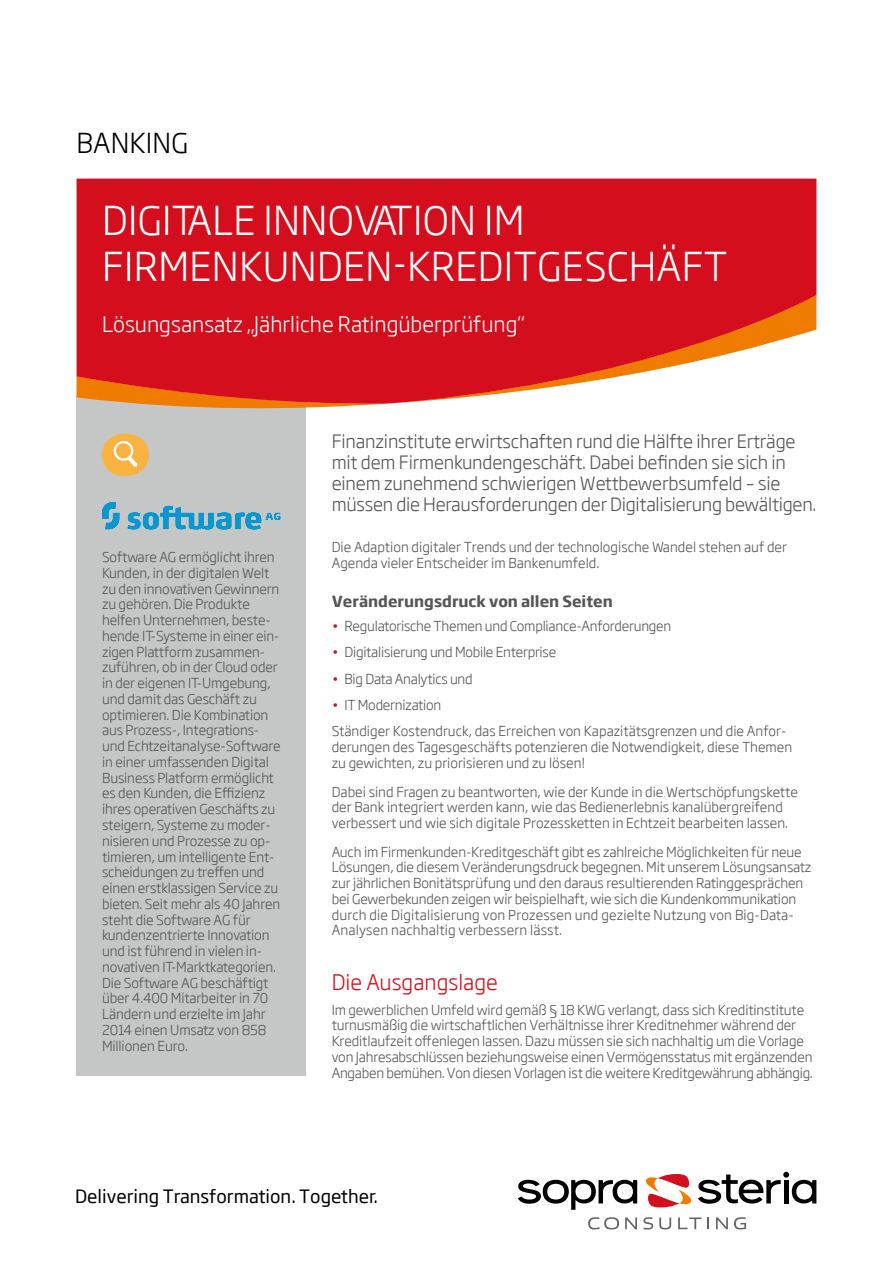
<style>
.page{position:relative;width:893px;height:1263px;background:#fff}
.page>*{position:absolute;margin:0;border:0;box-sizing:border-box;transform-origin:0 0}
.t1{font:300 39px/46.8px "Soho Gothic Pro";letter-spacing:.005em;color:#fff}
.t2{font:300 27px "Soho Gothic Pro";letter-spacing:.005em;color:#000}
.t3{font:300 21px "Soho Gothic Pro";color:#fff}
.t4{font:300 21px "Soho Gothic Pro";color:#d40e1c}
.t5{font:300 18px/21px "Soho Gothic Pro";letter-spacing:-.01em;color:#565656}
.t6{font:18px "Soho Gothic Pro";color:#000}
.t7{font:700 15px "Soho Gothic Pro";color:#565656}
.t8{font:300 13.5px/15.8px "Soho Gothic Pro";letter-spacing:-.01em;color:#565656}
.s1{color:#d40e1c}
</style>
<div class="page">
<div style="left:77px;top:395px;width:229px;height:681px;background:#c5c6c6"></div>
<svg style="left:588px;top:1217px;width:31px;height:12px"></svg>
<svg style="left:625px;top:1217px;width:12px;height:12px"></svg>
<svg style="left:643px;top:1217px;width:10px;height:12px"></svg>
<svg style="left:659px;top:1217px;width:12px;height:12px"></svg>
<svg style="left:678px;top:1217px;width:23px;height:12px"></svg>
<svg style="left:707px;top:1217px;width:2px;height:12px"></svg>
<svg style="left:716px;top:1217px;width:12px;height:12px"></svg>
<svg style="left:734px;top:1217px;width:12px;height:12px"></svg>
<svg style="left:698px;top:1172px;width:118px;height:32px"></svg>
<svg style="left:518px;top:1180px;width:119px;height:30px"></svg>
<svg style="left:646px;top:1174px;width:46px;height:33px"></svg>
<svg style="left:102px;top:434px;width:47px;height:42px"></svg>
<svg style="left:160px;top:405px;width:203px;height:4px"></svg>
<svg style="left:77px;top:179px;width:739px;height:226px;fill:#d40e1c"></svg>
<svg style="left:102px;top:502px;width:178px;height:27px"></svg>
<h2 class="t2" style="left:77px;top:122px;width:113px">BANKING</h2>
<h1 class="t1" style="left:102px;top:195px;width:627px">DIGITALE INNOVATION IM<br>FIRMENKUNDEN-KREDITGESCHÄFT</h1>
<h3 class="t3" style="left:102px;top:308px;width:424px">Lösungsansatz „Jährliche Ratingüberprüfung“</h3>
<p class="t5" style="left:332px;top:430px;width:486px">Finanzinstitute erwirtschaften rund die Hälfte ihrer Erträge mit dem Firmenkundengeschäft. Dabei befinden sie sich in einem zunehmend schwierigen Wettbewerbsumfeld – sie müssen die Herausforderungen der Digitalisierung bewältigen.</p>
<p class="t8" style="left:102px;top:548px;width:180px">Software AG ermöglicht ihren<br>Kunden, in der digitalen Welt zu den innovativen Gewinnern zu gehören. Die Produkte helfen Unternehmen, beste&shy;hende IT-Systeme in einer ein&shy;zigen Plattform zusammen&shy;zuführen, ob in der Cloud oder in der eigenen IT-Umgebung, und damit das Geschäft zu optimieren. Die Kombination aus Prozess-, Integrations&shy;und Echtzeitanalyse-Software in einer umfassenden Digital<br>Business Platform ermöglicht es den Kunden, die Effizienz ihres operativen Geschäfts zu steigern, Systeme zu moder&shy;nisieren und Prozesse zu op&shy;timieren, um intelligente Ent&shy;scheidungen zu treffen und einen erstklassigen Service zu bieten. Seit mehr als 40 Jahren steht die Software AG für kundenzentrierte Innovation und ist führend in vielen in&shy;novativen IT-Marktkategorien.<br>Die Software AG beschäftigt über 4.400 Mitarbeiter in 70<br>Ländern und erzielte im Jahr<br>2014 einen Umsatz von 858<br>Millionen Euro.</p>
<p class="t8" style="left:332px;top:538px;width:457px">Die Adaption digitaler Trends und der technologische Wandel stehen auf der<br>Agenda vieler Entscheider im Bankenumfeld.</p>
<p class="t7" style="left:332px;top:589px;width:283px">Veränderungsdruck von allen Seiten</p>
<p class="t8" style="left:332px;top:617px;width:341px"><span class="s1">•</span> Regulatorische Themen und Compliance-Anforderungen</p>
<p class="t8" style="left:332px;top:644px;width:226px"><span class="s1">•</span> Digitalisierung und Mobile Enterprise</p>
<p class="t8" style="left:332px;top:670px;width:143px"><span class="s1">•</span> Big Data Analytics und</p>
<p class="t8" style="left:332px;top:691px;width:454px;line-height:26.4px"><span class="s1">•</span> IT Modernization<br>Ständiger Kostendruck, das Erreichen von Kapazitätsgrenzen und die Anfor-</p>
<p class="t8" style="left:332px;top:739px;width:462px">derungen des Tagesgeschäfts potenzieren die Notwendigkeit, diese Themen zu gewichten, zu priorisieren und zu lösen!</p>
<p class="t8" style="left:332px;top:783px;width:468px">Dabei sind Fragen zu beantworten, wie der Kunde in die Wertschöpfungskette der Bank integriert werden kann, wie das Bedienerlebnis kanalübergreifend verbessert und wie sich digitale Prozessketten in Echtzeit bearbeiten lassen.</p>
<p class="t8" style="left:332px;top:843px;width:481px">Auch im Firmenkunden-Kreditgeschäft gibt es zahlreiche Möglichkeiten für neue Lösungen, die diesem Veränderungsdruck begegnen. Mit unserem Lösungsansatz zur jährlichen Bonitätsprüfung und den daraus resultierenden Ratinggesprächen bei Gewerbekunden zeigen wir beispielhaft, wie sich die Kundenkommunikation durch die Digitalisierung von Prozessen und gezielte Nutzung von Big-Data-Analysen nachhaltig verbessern lässt.</p>
<h3 class="t4" style="left:332px;top:966px;width:168px">Die Ausgangslage</h3>
<p class="t8" style="left:332px;top:1001px;width:483px">Im gewerblichen Umfeld wird gemäß § 18 KWG verlangt, dass sich Kreditinstitute turnusmäßig die wirtschaftlichen Verhältnisse ihrer Kreditnehmer während der Kreditlaufzeit offenlegen lassen. Dazu müssen sie sich nachhaltig um die Vorlage von Jahresabschlüssen beziehungsweise einen Vermögensstatus mit ergänzenden Angaben bemühen. Von diesen Vorlagen ist die weitere Kreditgewährung abhängig.</p>
<h3 class="t6" style="left:75px;top:1183px;width:304px">Delivering Transformation. Together.</h3>
</div>
